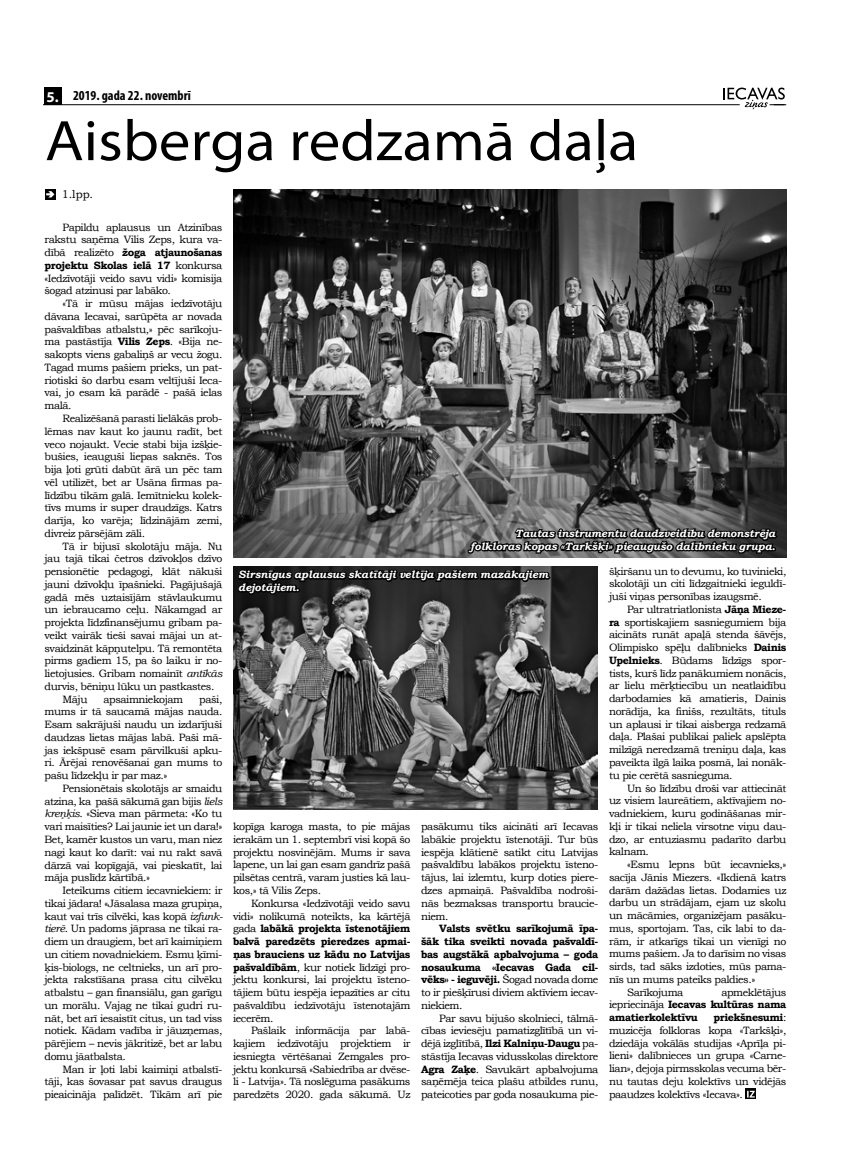
<style>
.page{position:relative;width:851px;height:1170px;background:#fff}
.page>*{position:absolute;margin:0;border:0;box-sizing:border-box;transform-origin:0 0}
.t1{font:semi-expanded 57.5px "Myriad Pro";color:#000}
.t2{font:700 condensed 13.75px "Myriad Pro";color:#000}
.t3{font:11.25px "Bookman Old Style";color:#000}
.t4{font:10.62px/12.8px "Bookman Old Style";letter-spacing:-.04em;color:#000;text-align:justify}
.t5{font:700 10.62px/12.8px "Bookman Old Style";letter-spacing:-.04em;color:#000;text-align:justify}
.t6{font:italic 700 10.62px/12.8px "Bookman Old Style";letter-spacing:-.01em;color:#fff;text-align:right}
.s1{font-stretch:normal;font-size:15px;color:#fff}
.s2{font-weight:700}
.s3{font-style:italic}
.s4{font-weight:400}
</style>
<div class="page">
<hr style="left:44px;top:104px;width:695px;height:1px;background:#000">
<div style="left:44px;top:87px;width:17px;height:18px;background:#000"></div>
<svg style="left:723px;top:88px;width:63px;height:22px"></svg>
<svg style="left:45px;top:189px;width:11px;height:10px"></svg>
<svg style="left:46px;top:191px;width:8px;height:6px"></svg>
<svg style="left:745px;top:1088px;width:11px;height:10px"></svg>
<svg style="left:747px;top:1090px;width:7px;height:7px"></svg>
<img style="left:233px;top:566px;width:364px;height:243px">
<img style="left:234px;top:189px;width:552px;height:368px">
<svg style="left:236px;top:511px;width:543px;height:101px"></svg>
<p class="t2" style="left:46px;top:87px;width:146px"><span class="s1">5.</span> 2019. gada 22. novembrī</p>
<h1 class="t1" style="left:45px;top:109px;width:594px">Aisberga redzamā daļa</h1>
<p class="t3" style="left:62px;top:187px;width:33px">1.lpp.</p>
<p class="t4" style="left:44px;top:221px;width:179px;text-indent:18px">Papildu aplausus un Atzinības rakstu saņēma Vilis Zeps, kura va&shy;dībā realizēto <span class="s2">žoga atjaunošanas projektu Skolas ielā 17</span> konkursa «Iedzīvotāji veido savu vidi» komisija šogad atzinusi par labāko.</p>
<p class="t4" style="left:44px;top:297px;width:179px;text-indent:18px">«Tā ir mūsu mājas iedzīvotāju dāvana Iecavai, sarūpēta ar novada pašvaldības atbalstu,» pēc sarīkoju&shy;ma pastāstīja <span class="s2">Vilis Zeps</span>. «Bija ne&shy;sakopts viens gabaliņš ar vecu žogu.<br>Tagad mums pašiem prieks, un pat&shy;riotiski šo darbu esam veltījuši Ieca&shy;vai, jo esam kā parādē - pašā ielas malā.</p>
<p class="t4" style="left:44px;top:412px;width:179px;text-indent:18px">Realizēšanā parasti lielākās prob&shy;lēmas nav kaut ko jaunu radīt, bet veco nojaukt. Vecie stabi bija izšķie&shy;bušies, ieauguši liepas saknēs. Tos bija ļoti grūti dabūt ārā un pēc tam vēl utilizēt, bet ar Usāna firmas pa&shy;līdzību tikām galā. Iemītnieku kolek&shy;tīvs mums ir super draudzīgs. Katrs darīja, ko varēja; līdzinājām zemi, divreiz pārsējām zāli.</p>
<p class="t4" style="left:62px;top:539px;width:161px">Tā ir bijusī skolotāju māja. Nu</p>
<p class="t4" style="left:44px;top:552px;width:179px">jau tajā tikai četros dzīvokļos dzīvo</p>
<p class="t4" style="left:44px;top:565px;width:179px">pensionētie pedagogi, klāt nākuši</p>
<p class="t4" style="left:44px;top:578px;width:179px">jauni dzīvokļu īpašnieki. Pagājušajā</p>
<p class="t4" style="left:44px;top:590px;width:179px">gadā mēs uztaisījām stāvlaukumu</p>
<p class="t4" style="left:44px;top:603px;width:179px">un iebraucamo ceļu. Nākamgad ar</p>
<p class="t4" style="left:44px;top:616px;width:179px">projekta līdzfinansējumu gribam pa-</p>
<p class="t4" style="left:44px;top:629px;width:179px">veikt vairāk tieši savai mājai un at-</p>
<p class="t4" style="left:44px;top:641px;width:179px">svaidzināt kāpņutelpu. Tā remontēta</p>
<p class="t4" style="left:44px;top:654px;width:179px">pirms gadiem 15, pa šo laiku ir no-</p>
<p class="t4" style="left:44px;top:667px;width:179px">lietojusies. Gribam nomainīt <span class="s3">antīkās</span></p>
<p class="t4" style="left:44px;top:680px;width:171px">durvis, bēniņu lūku un pastkastes.</p>
<p class="t4" style="left:62px;top:692px;width:27px">Māju</p>
<p class="t4" style="left:103px;top:692px;width:81px">apsaimniekojam</p>
<p class="t4" style="left:44px;top:692px;width:179px;text-indent:155px">paši, mums ir tā saucamā mājas nauda.<br>Esam sakrājuši naudu un izdarījuši daudzas lietas mājas labā. Paši mā&shy;jas iekšpusē esam pārvilkuši apku&shy;ri. Ārējai renovēšanai gan mums to pašu līdzekļu ir par maz.»</p>
<p class="t4" style="left:44px;top:782px;width:179px;text-indent:18px">Pensionētais skolotājs ar smaidu atzina, ka pašā sākumā gan bijis <span class="s3">liels kreņķis</span>. «Sieva man pārmeta: «Ko tu vari maisīties? Lai jaunie iet un dara!» Bet, kamēr kustos un varu, man niez nagi kaut ko darīt: vai nu rakt savā dārzā vai kopīgajā, vai pieskatīt, lai māja puslīdz kārtībā.»</p>
<p class="t4" style="left:44px;top:884px;width:180px;text-indent:18px">Ieteikums citiem iecavniekiem: ir tikai jādara! «Jāsalasa maza grupiņa, kaut vai trīs cilvēki, kas kopā <span class="s3">izfunk&shy;tierē</span>. Un padoms jāprasa ne tikai ra&shy;diem un draugiem, bet arī kaimiņiem un citiem novadniekiem. Esmu ķīmi&shy;ķis-biologs, ne celtnieks, un arī pro&shy;jekta rakstīšana prasa citu cilvēku atbalstu – gan finansiālu, gan garīgu un morālu. Vajag ne tikai gudri ru&shy;nāt, bet arī iesaistīt citus, un tad viss notiek. Kādam vadība ir jāuzņemas, pārējiem – nevis jākritizē, bet ar labu domu jāatbalsta.</p>
<p class="t4" style="left:44px;top:1062px;width:179px;text-indent:18px">Man ir ļoti labi kaimiņi atbalstī&shy;tāji, kas šovasar pat savus draugus pieaicināja palīdzēt. Tikām arī pie</p>
<p class="t6" style="left:470px;top:527px;width:307px">Tautas instrumentu daudzveidību demonstrēja folkloras kopas «Tarkšķi» pieaugušo dalībnieku grupa.</p>
<p class="t6" style="left:238px;top:568px;width:311px;text-align:left">Sirsnīgus aplausus skatītāji veltīja pašiem mazākajiem dejotājiem.</p>
<p class="t4" style="left:609px;top:564px;width:179px">šķiršanu un to devumu, ko tuvinieki, skolotāji un citi līdzgaitnieki ieguldī&shy;juši viņas personības izaugsmē.</p>
<p class="t4" style="left:609px;top:603px;width:179px;text-indent:18px">Par ultratriatlonista <span class="s2">Jāņa Mieze&shy;ra</span> sportiskajiem sasniegumiem bija aicināts runāt apaļā stenda šāvējs, Olimpisko spēļu dalībnieks <span class="s2">Dainis Upelnieks</span>. Būdams līdzīgs spor&shy;tists, kurš līdz panākumiem nonācis, ar lielu mērķtiecību un neatlaidību darbodamies kā amatieris, Dainis norādīja, ka finišs, rezultāts, tituls un aplausi ir tikai aisberga redzamā daļa. Plašai publikai paliek apslēpta milzīgā neredzamā treniņu daļa, kas paveikta ilgā laika posmā, lai nonāk&shy;tu pie cerētā sasnieguma.</p>
<p class="t4" style="left:609px;top:781px;width:179px;text-indent:18px">Un šo līdzību droši var attiecināt uz visiem laureātiem, aktīvajiem no&shy;vadniekiem, kuru godināšanas mir&shy;kļi ir tikai neliela virsotne viņu dau&shy;dzo, ar entuziasmu padarīto darbu kalnam.</p>
<p class="t4" style="left:627px;top:858px;width:161px">«Esmu lepns būt iecavnieks,»</p>
<p class="t4" style="left:609px;top:870px;width:179px">sacīja Jānis Miezers. «Ikdienā katrs</p>
<p class="t4" style="left:609px;top:883px;width:179px">darām dažādas lietas. Dodamies uz</p>
<p class="t4" style="left:609px;top:896px;width:179px">darbu un strādājam, ejam uz skolu</p>
<p class="t4" style="left:609px;top:909px;width:179px">un mācāmies, organizējam pasāku-</p>
<p class="t4" style="left:609px;top:921px;width:179px">mus, sportojam. Tas, cik labi to da-</p>
<p class="t4" style="left:609px;top:934px;width:179px">rām, ir atkarīgs tikai un vienīgi no</p>
<p class="t4" style="left:609px;top:947px;width:179px">mums pašiem. Ja to darīsim no visas</p>
<p class="t4" style="left:609px;top:960px;width:179px">sirds, tad sāks izdoties, mūs pama-</p>
<p class="t4" style="left:609px;top:972px;width:147px">nīs un mums pateiks paldies.»</p>
<p class="t4" style="left:627px;top:985px;width:58px">Sarīkojuma</p>
<p class="t4" style="left:421px;top:820px;width:179px">pasākumu tiks aicināti arī Iecavas labākie projektu īstenotāji. Tur būs iespēja klātienē satikt citu Latvijas pašvaldību labākos projektu īsteno&shy;tājus, lai izlemtu, kurp doties piere&shy;dzes apmaiņā. Pašvaldība nodroši&shy;nās bezmaksas transportu braucie&shy;niem.</p>
<p class="t5" style="left:421px;top:922px;width:179px;text-indent:18px">Valsts svētku sarīkojumā īpa&shy;šāk tika sveikti novada pašvaldī&shy;bas augstākā apbalvojuma – goda nosaukuma «Iecavas Gada cil&shy;vēks» - ieguvēji. <span class="s4">Šogad novada dome to ir piešķīrusi diviem aktīviem iecav&shy;niekiem.</span></p>
<p class="t4" style="left:421px;top:1011px;width:179px;text-indent:18px">Par savu bijušo skolnieci, tālmā&shy;cības ieviesēju pamatizglītībā un vi&shy;dējā izglītībā, <span class="s2">Ilzi Kalniņu-Daugu</span> pa&shy;stāstīja Iecavas vidusskolas direktore <span class="s2">Agra Zaķe</span>. Savukārt apbalvojuma saņēmēja teica plašu atbildes runu, pateicoties par goda nosaukuma pie-</p>
<p class="t4" style="left:233px;top:820px;width:179px">kopīga karoga masta, to pie mājas ierakām un 1. septembrī visi kopā šo projektu nosvinējām. Mums ir sava lapene, un lai gan esam gandrīz pašā pilsētas centrā, varam justies kā lau&shy;kos,» tā Vilis Zeps.</p>
<p class="t4" style="left:233px;top:896px;width:179px;text-indent:18px">Konkursa «Iedzīvotāji veido savu vidi» nolikumā noteikts, ka kārtējā gada <span class="s2">labākā projekta īstenotājiem balvā paredzēts pieredzes apmai&shy;ņas brauciens uz kādu no Latvijas pašvaldībām</span>, kur notiek līdzīgi pro&shy;jektu konkursi, lai projektu īsteno&shy;tājiem būtu iespēja iepazīties ar citu pašvaldību iedzīvotāju īstenotajām iecerēm.</p>
<p class="t4" style="left:233px;top:1024px;width:179px;text-indent:18px">Pašlaik informācija par labā&shy;kajiem iedzīvotāju projektiem ir iesniegta vērtēšanai Zemgales pro&shy;jektu konkursā «Sabiedrība ar dvēse&shy;li - Latvija». Tā noslēguma pasākums paredzēts 2020. gada sākumā. Uz</p>
<p class="t5" style="left:609px;top:985px;width:179px;text-indent:112px"><span class="s4">apmeklētājus iepriecināja</span> Iecavas kultūras nama amatierkolektīvu</p>
<p class="t4" style="left:609px;top:1011px;width:179px;text-indent:104px"><span class="s2">priekšnesumi</span>: muzicēja folkloras kopa «Tarkšķi», dziedāja vokālās studijas «Aprīļa pi&shy;lieni» dalībnieces un grupa «Carne&shy;lian», dejoja pirmsskolas vecuma bēr&shy;nu tautas deju kolektīvs un vidējās paaudzes kolektīvs «Iecava».</p>
</div>
